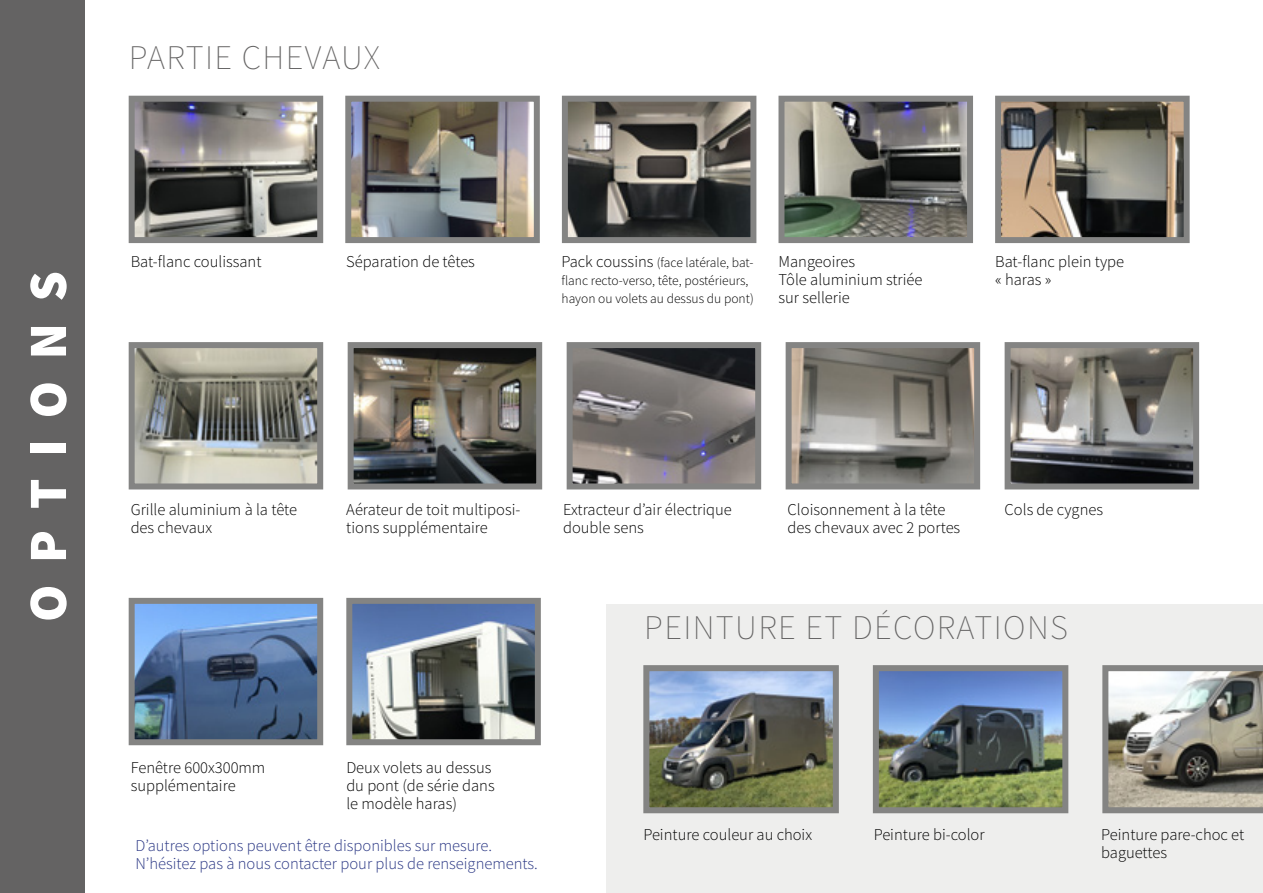
<style>
.page{position:relative;width:1263px;height:893px;background:#fff}
.page>*{position:absolute;margin:0;border:0;box-sizing:border-box;transform-origin:0 0}
.t1{font:900 54px "Source Sans Pro";letter-spacing:.4em;color:#fff}
.t2{font:200 34.5px "Source Sans Pro";letter-spacing:.04em;color:#646363}
.t3{font:300 16.5px/18px "Source Sans Pro";color:#000}
.t4{font:300 16.5px/18px "Source Sans Pro";color:#283583}
.t5{font:300 13.5px/18px "Source Sans Pro";color:#000}
.s1{font-size:16.5px}
</style>
<div class="page">
<div style="left:606px;top:604px;width:657px;height:289px;background:#eeeeed"></div>
<img style="left:355px;top:349px;width:180px;height:133px">
<div style="left:348px;top:342px;width:194px;height:147px;border:6px solid #848483"></div>
<img style="left:352px;top:103px;width:181px;height:133px">
<div style="left:345px;top:96px;width:195px;height:147px;border:6px solid #848483"></div>
<img style="left:785px;top:103px;width:181px;height:133px">
<div style="left:778px;top:96px;width:195px;height:147px;border:6px solid #848483"></div>
<div style="left:0;top:0;width:84px;height:893px;background:#646363"></div>
<img style="left:136px;top:103px;width:180px;height:133px">
<div style="left:129px;top:96px;width:194px;height:147px;border:6px solid #848483"></div>
<img style="left:569px;top:103px;width:180px;height:133px">
<div style="left:562px;top:96px;width:194px;height:147px;border:6px solid #848483"></div>
<img style="left:136px;top:349px;width:180px;height:133px">
<div style="left:129px;top:342px;width:194px;height:147px;border:6px solid #848483"></div>
<img style="left:353px;top:605px;width:181px;height:133px">
<div style="left:346px;top:598px;width:195px;height:147px;border:6px solid #848483"></div>
<img style="left:1011px;top:349px;width:181px;height:133px">
<div style="left:1004px;top:342px;width:195px;height:147px;border:6px solid #848483"></div>
<img style="left:1002px;top:103px;width:181px;height:133px">
<div style="left:995px;top:96px;width:195px;height:147px;border:6px solid #848483"></div>
<img style="left:574px;top:349px;width:180px;height:133px">
<div style="left:567px;top:342px;width:194px;height:147px;border:6px solid #848483"></div>
<img style="left:136px;top:605px;width:180px;height:133px">
<div style="left:129px;top:598px;width:194px;height:147px;border:6px solid #848483"></div>
<img style="left:880px;top:672px;width:181px;height:134px">
<div style="left:873px;top:665px;width:195px;height:148px;border:6px solid #848483"></div>
<img style="left:650px;top:672px;width:182px;height:134px">
<div style="left:643px;top:665px;width:196px;height:148px;border:6px solid #848483"></div>
<svg style="left:1102px;top:665px;width:161px;height:148px;background:#9a9991"></svg>
<img style="left:793px;top:349px;width:180px;height:133px">
<div style="left:786px;top:342px;width:194px;height:147px;border:6px solid #848483"></div>
<h2 class="t2" style="left:129px;top:37px;width:253px">PARTIE CHEVAUX</h2>
<h1 class="t1" style="left:11px;top:622px;width:352px;rotate:-90deg">OPTIONS</h1>
<p class="t3" style="left:346px;top:253px;width:130px">Séparation de têtes</p>
<p class="t3" style="left:778px;top:253px;width:146px">Mangeoires<br>Tôle aluminium striée sur sellerie</p>
<p class="t3" style="left:131px;top:253px;width:132px">Bat-flanc coulissant</p>
<p class="t5" style="left:561px;top:254px;width:194px"><span class="s1">Pack coussins</span> (face latérale, bat&shy;flanc recto-verso, tête, postérieurs, hayon ou volets au dessus du pont)</p>
<p class="t3" style="left:995px;top:253px;width:131px">Bat-flanc plein type « haras »</p>
<p class="t3" style="left:346px;top:500px;width:176px">Aérateur de toit multiposi&shy;tions supplémentaire</p>
<p class="t3" style="left:788px;top:500px;width:174px">Cloisonnement à la tête des chevaux avec 2 portes</p>
<p class="t3" style="left:131px;top:500px;width:168px">Grille aluminium à la tête des chevaux</p>
<p class="t3" style="left:563px;top:500px;width:170px">Extracteur d’air électrique double sens</p>
<p class="t3" style="left:1004px;top:500px;width:100px">Cols de cygnes</p>
<p class="t3" style="left:131px;top:758px;width:136px">Fenêtre 600x300mm supplémentaire</p>
<p class="t3" style="left:346px;top:758px;width:150px">Deux volets au dessus du pont (de série dans le modèle haras)</p>
<p class="t4" style="left:135px;top:837px;width:404px">D’autres options peuvent être disponibles sur mesure.<br>N’hésitez pas à nous contacter pour plus de renseignements.</p>
<h2 class="t2" style="left:644px;top:606px;width:425px">PEINTURE ET DÉCORATIONS</h2>
<p class="t3" style="left:643px;top:826px;width:170px">Peinture couleur au choix</p>
<p class="t3" style="left:874px;top:826px;width:112px">Peinture bi-color</p>
<p class="t3" style="left:1101px;top:826px;width:144px">Peinture pare-choc et baguettes</p>
</div>
